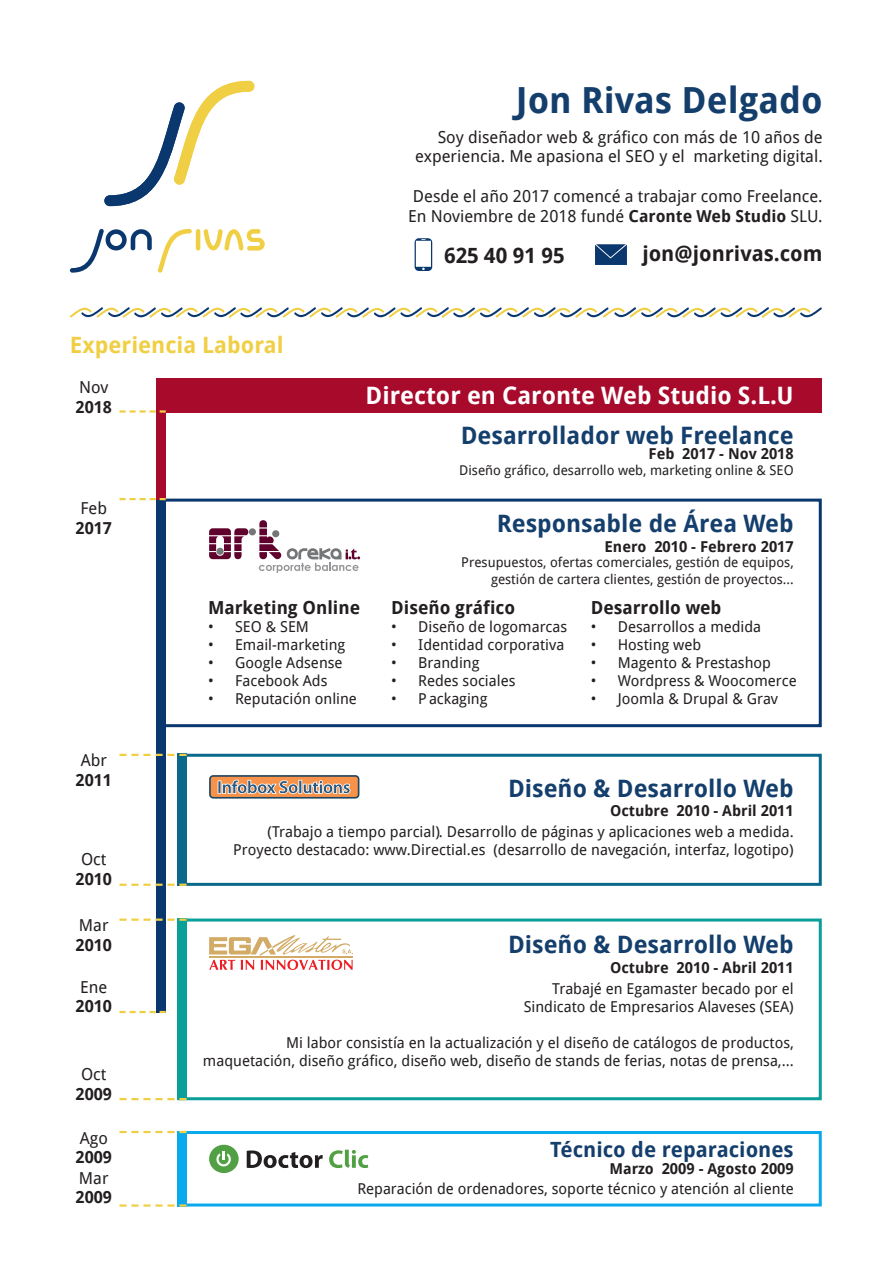
<style>
.page{position:relative;width:893px;height:1263px;background:#fff}
.page>*{position:absolute;margin:0;border:0;box-sizing:border-box;transform-origin:0 0}
.t1{font:700 36px "Droid Sans";color:#143f6d}
.t2{font:700 24px "Droid Sans";color:#143f6d}
.t3{font:700 24px "Droid Sans";color:#fff}
.t4{font:700 22.5px "Droid Sans";color:#f0cf45}
.t5{font:700 21px "Droid Sans";color:#231f20}
.t6{font:700 21px "Droid Sans";color:#143f6d}
.t7{font:700 18px "Droid Sans";color:#231f20}
.t8{font:16.5px "Droid Sans";color:#231f20}
.t9{font:700 16.5px "Droid Sans";color:#231f20}
.t10{font:15px "Droid Sans";color:#231f20}
.t11{font:700 15px "Droid Sans";color:#231f20}
.t12{font:13.5px "Droid Sans";color:#231f20}
.s1{font-weight:700}
</style>
<div class="page">
<div style="left:160px;top:378px;width:662px;height:35px;background:#a80a2c"></div>
<svg style="left:104px;top:81px;width:150px;height:125px"></svg>
<svg style="left:70px;top:229px;width:82px;height:44px"></svg>
<svg style="left:158px;top:229px;width:107px;height:44px"></svg>
<svg style="left:595px;top:244px;width:32px;height:21px"></svg>
<svg style="left:415px;top:238px;width:17px;height:33px"></svg>
<svg style="left:70px;top:307px;width:752px;height:11px"></svg>
<div style="left:156px;top:500px;width:10px;height:513px;background:#0a386e"></div>
<div style="left:156px;top:378px;width:10px;height:122px;background:#a80a2c"></div>
<div style="left:177px;top:1131px;width:10px;height:75px;background:#0aa8ed"></div>
<div style="left:177px;top:754px;width:10px;height:132px;background:#0a688b"></div>
<div style="left:177px;top:918px;width:10px;height:182px;background:#0a9f99"></div>
<div style="left:160px;top:499px;width:662px;height:228px;border:3px solid #0a386e"></div>
<div style="left:178px;top:754px;width:644px;height:132px;border:3px solid #0a688b"></div>
<div style="left:178px;top:918px;width:644px;height:182px;border:3px solid #0a9f99"></div>
<div style="left:177px;top:1131px;width:645px;height:75px;border:3px solid #0aa8ed"></div>
<svg style="left:119px;top:754px;width:68px;height:2px"></svg>
<svg style="left:119px;top:498px;width:47px;height:2px"></svg>
<svg style="left:119px;top:410px;width:47px;height:3px"></svg>
<svg style="left:119px;top:883px;width:68px;height:3px"></svg>
<svg style="left:119px;top:918px;width:68px;height:3px"></svg>
<svg style="left:119px;top:1011px;width:47px;height:2px"></svg>
<svg style="left:119px;top:1098px;width:68px;height:2px"></svg>
<svg style="left:119px;top:1131px;width:68px;height:2px"></svg>
<svg style="left:119px;top:1204px;width:68px;height:2px"></svg>
<svg style="left:209px;top:935px;width:144px;height:35px"></svg>
<svg style="left:247px;top:1150px;width:76px;height:18px"></svg>
<svg style="left:329px;top:1150px;width:39px;height:18px"></svg>
<div style="left:209px;top:1145px;width:30px;height:28px;background:#51a044;border-radius:50%"></div>
<svg style="left:216px;top:1151px;width:15px;height:15px"></svg>
<div style="left:209px;top:775px;width:150px;height:23px;border:2px solid #1f4561;border-radius:3px"></div>
<svg style="left:210px;top:776px;width:149px;height:22px;background:#bd9274"></svg>
<svg style="left:209px;top:520px;width:151px;height:53px"></svg>
<p class="t1" style="left:516px;top:75px;width:308px">Jon Rivas Delgado</p>
<p class="t8" style="left:438px;top:125px;width:386px">Soy diseñador web &amp; gráfico con más de 10 años de</p>
<p class="t8" style="left:415px;top:145px;width:409px">experiencia. Me apasiona el SEO y el marketing digital.</p>
<p class="t8" style="left:413px;top:185px;width:411px">Desde el año 2017 comencé a trabajar como Freelance.</p>
<p class="t8" style="left:408px;top:204px;width:416px">En Noviembre de 2018 fundé <span class="s1">Caronte Web Studio</span> SLU.</p>
<p class="t5" style="left:444px;top:240px;width:122px">625 40 91 95</p>
<p class="t5" style="left:642px;top:238px;width:182px">jon@jonrivas.com</p>
<p class="t4" style="left:70px;top:329px;width:215px">Experiencia Laboral</p>
<p class="t8" style="left:79px;top:376px;width:31px">Nov</p>
<p class="t9" style="left:76px;top:395px;width:38px">2018</p>
<p class="t3" style="left:366px;top:378px;width:430px">Director en Caronte Web Studio S.L.U</p>
<p class="t2" style="left:461px;top:419px;width:334px">Desarrollador web Freelance</p>
<p class="t11" style="left:648px;top:443px;width:147px">Feb 2017 - Nov 2018</p>
<p class="t12" style="left:459px;top:460px;width:336px">Diseño gráfico, desarrollo web, marketing online &amp; SEO</p>
<p class="t8" style="left:80px;top:497px;width:28px">Feb</p>
<p class="t9" style="left:76px;top:516px;width:38px">2017</p>
<p class="t7" style="left:208px;top:595px;width:154px">Marketing Online</p>
<p class="t10" style="left:208px;top:616px;width:102px">• SEO &amp; SEM</p>
<p class="t10" style="left:208px;top:634px;width:139px">• Email-marketing</p>
<p class="t10" style="left:208px;top:652px;width:136px">• Google Adsense</p>
<p class="t10" style="left:208px;top:670px;width:121px">• Facebook Ads</p>
<p class="t10" style="left:208px;top:688px;width:150px">• Reputación online</p>
<p class="t2" style="left:497px;top:506px;width:299px">Responsable de Área Web</p>
<p class="t11" style="left:604px;top:536px;width:191px">Enero 2010 - Febrero 2017</p>
<p class="t12" style="left:461px;top:553px;width:334px">Presupuestos, ofertas comerciales, gestión de equipos,</p>
<p class="t12" style="left:491px;top:569px;width:304px">gestión de cartera clientes, gestión de proyectos...</p>
<p class="t7" style="left:391px;top:595px;width:126px">Diseño gráfico</p>
<p class="t10" style="left:391px;top:616px;width:178px">• Diseño de logomarcas</p>
<p class="t10" style="left:391px;top:634px;width:175px">• Identidad corporativa</p>
<p class="t10" style="left:391px;top:652px;width:90px">• Branding</p>
<p class="t10" style="left:391px;top:670px;width:126px">• Redes sociales</p>
<p class="t10" style="left:391px;top:688px;width:98px">• P ackaging</p>
<p class="t7" style="left:591px;top:595px;width:132px">Desarrollo web</p>
<p class="t10" style="left:591px;top:616px;width:172px">• Desarrollos a medida</p>
<p class="t10" style="left:591px;top:634px;width:112px">• Hosting web</p>
<p class="t10" style="left:591px;top:652px;width:182px">• Magento &amp; Prestashop</p>
<p class="t10" style="left:591px;top:670px;width:208px">• Wordpress &amp; Woocomerce</p>
<p class="t10" style="left:591px;top:688px;width:189px">• Joomla &amp; Drupal &amp; Grav</p>
<p class="t8" style="left:81px;top:749px;width:28px">Abr</p>
<p class="t9" style="left:76px;top:768px;width:38px">2011</p>
<p class="t2" style="left:508px;top:771px;width:287px">Diseño &amp; Desarrollo Web</p>
<p class="t11" style="left:610px;top:800px;width:185px">Octubre 2010 - Abril 2011</p>
<p class="t8" style="left:81px;top:848px;width:27px">Oct</p>
<p class="t9" style="left:76px;top:867px;width:38px">2010</p>
<p class="t8" style="left:79px;top:914px;width:31px">Mar</p>
<p class="t9" style="left:76px;top:933px;width:38px">2010</p>
<p class="t8" style="left:80px;top:975px;width:29px">Ene</p>
<p class="t9" style="left:76px;top:995px;width:38px">2010</p>
<p class="t8" style="left:81px;top:1062px;width:27px">Oct</p>
<p class="t9" style="left:76px;top:1082px;width:38px">2009</p>
<p class="t8" style="left:80px;top:1126px;width:30px">Ago</p>
<p class="t9" style="left:76px;top:1146px;width:38px">2009</p>
<p class="t8" style="left:79px;top:1166px;width:31px">Mar</p>
<p class="t9" style="left:76px;top:1186px;width:38px">2009</p>
<p class="t10" style="left:268px;top:821px;width:528px">(Trabajo a tiempo parcial). Desarrollo de páginas y aplicaciones web a medida.</p>
<p class="t10" style="left:233px;top:839px;width:562px">Proyecto destacado: www.Directial.es (desarrollo de navegación, interfaz, logotipo)</p>
<p class="t2" style="left:508px;top:928px;width:287px">Diseño &amp; Desarrollo Web</p>
<p class="t11" style="left:610px;top:957px;width:185px">Octubre 2010 - Abril 2011</p>
<p class="t10" style="left:552px;top:978px;width:243px">Trabajé en Egamaster becado por el</p>
<p class="t10" style="left:524px;top:996px;width:272px">Sindicato de Empresarios Alaveses (SEA)</p>
<p class="t10" style="left:286px;top:1032px;width:509px">Mi labor consistía en la actualización y el diseño de catálogos de productos,</p>
<p class="t10" style="left:203px;top:1050px;width:592px">maquetación, diseño gráfico, diseño web, diseño de stands de ferias, notas de prensa,...</p>
<p class="t6" style="left:550px;top:1135px;width:245px">Técnico de reparaciones</p>
<p class="t11" style="left:609px;top:1158px;width:186px">Marzo 2009 - Agosto 2009</p>
<p class="t10" style="left:357px;top:1178px;width:438px">Reparación de ordenadores, soporte técnico y atención al cliente</p>
</div>
